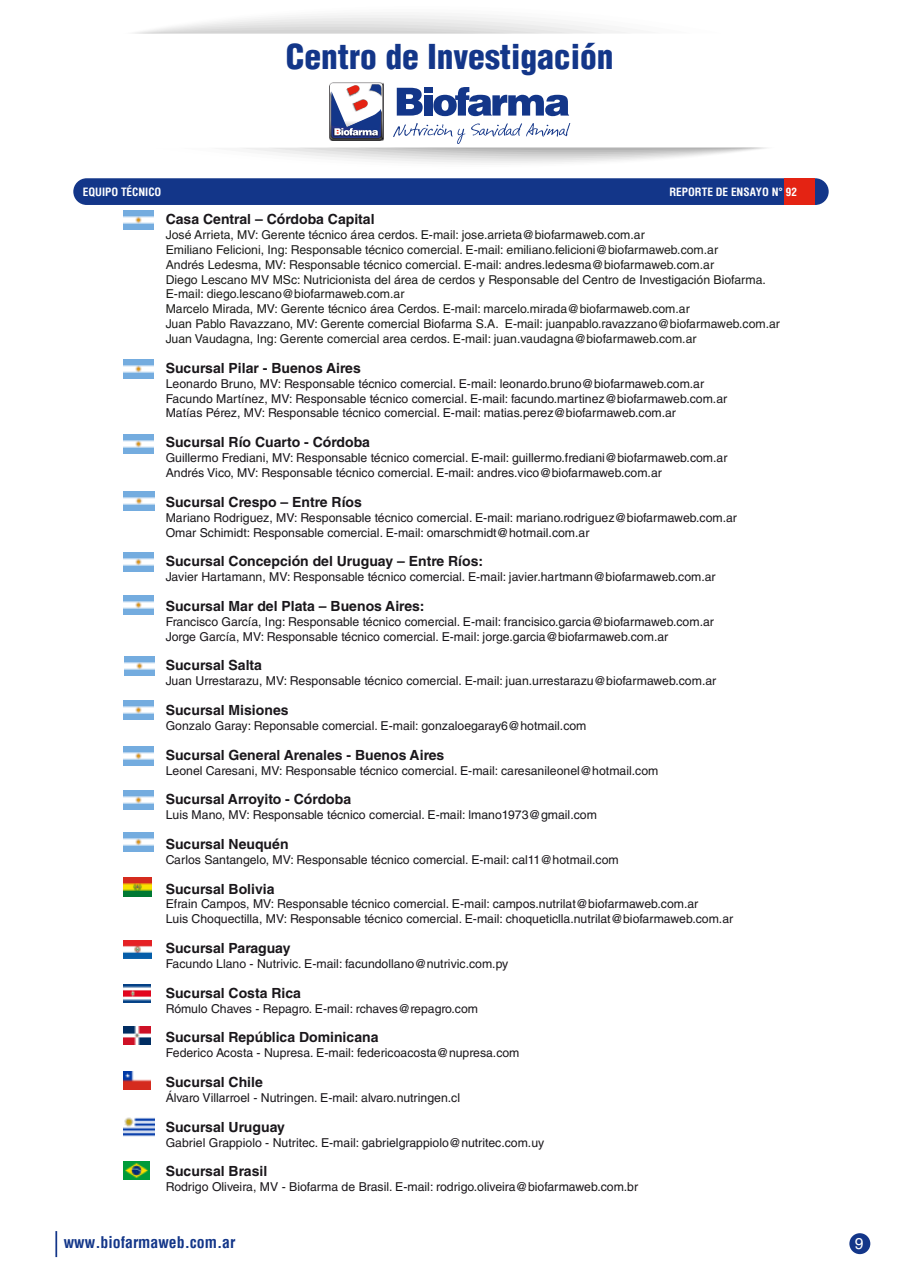
<style>
.page{position:relative;width:902px;height:1269px;background:#fff}
.page>*{position:absolute;margin:0;border:0;box-sizing:border-box;transform-origin:0 0}
.t1{font:900 condensed 33.43px "Helvetica LT Std";color:#133689}
.t2{font:700 condensed 15.75px "Helvetica";color:#133689}
.t3{font:15.75px "Helvetica LT Std";color:#fff}
.t4{font:700 14px "Helvetica LT Std";color:#1a171b}
.t5{font:12.25px/14.9px "Helvetica LT Std";color:#1a171b}
.t6{font:12.25px/14.9px "Helvetica LT Std";color:#1d1d1b}
.t7{font:700 condensed 11.2px "Helvetica";color:#fff}
</style>
<div class="page">
<svg style="left:135px;top:15px;width:492px;height:19px"></svg>
<svg style="left:242px;top:83px;width:524px;height:80px"></svg>
<div style="left:73px;top:178px;width:755px;height:27px;background:#133689;border-radius:13px"></div>
<div style="left:783px;top:178px;width:31px;height:27px;background:#e42313"></div>
<div style="left:849px;top:1233px;width:21px;height:21px;background:#133689;border-radius:50%"></div>
<hr style="left:55px;top:1231px;width:2px;height:26px;background:#133689">
<img style="left:123px;top:1161px;width:26px;height:18px">
<img style="left:123px;top:1071px;width:28px;height:19px">
<img style="left:123px;top:1026px;width:28px;height:19px">
<img style="left:123px;top:984px;width:28px;height:18px">
<img style="left:123px;top:940px;width:28px;height:18px">
<img style="left:123px;top:878px;width:28px;height:19px">
<img style="left:123px;top:746px;width:31px;height:19px">
<img style="left:123px;top:701px;width:31px;height:19px">
<img style="left:123px;top:832px;width:31px;height:19px">
<img style="left:123px;top:790px;width:31px;height:19px">
<img style="left:124px;top:656px;width:31px;height:19px">
<img style="left:123px;top:596px;width:31px;height:19px">
<img style="left:123px;top:552px;width:31px;height:19px">
<img style="left:124px;top:492px;width:30px;height:19px">
<img style="left:123px;top:435px;width:31px;height:19px">
<img style="left:123px;top:360px;width:31px;height:19px">
<img style="left:123px;top:210px;width:31px;height:19px">
<img style="left:123px;top:1117px;width:32px;height:20px">
<h1 class="t1" style="left:286px;top:35px;width:329px">Centro de Investigación</h1>
<p class="t7" style="left:83px;top:185px;width:80px">EQUIPO TÉCNICO</p>
<p class="t7" style="left:669px;top:185px;width:129px">REPORTE DE ENSAYO N° 92</p>
<p class="t4" style="left:166px;top:211px;width:210px">Casa Central – Córdoba Capital</p>
<p class="t6" style="left:166px;top:227px;width:615px">José Arrieta, MV: Gerente técnico área cerdos. E-mail: jose.arrieta@biofarmaweb.com.ar<br>Emiliano Felicioni, Ing: Responsable técnico comercial. E-mail: emiliano.felicioni@biofarmaweb.com.ar<br>Andrés Ledesma, MV: Responsable técnico comercial. E-mail: andres.ledesma@biofarmaweb.com.ar<br>Diego Lescano MV MSc: Nutricionista del área de cerdos y Responsable del Centro de Investigación Biofarma.<br>E-mail: diego.lescano@biofarmaweb.com.ar<br>Marcelo Mirada, MV: Gerente técnico área Cerdos. E-mail: marcelo.mirada@biofarmaweb.com.ar<br>Juan Pablo Ravazzano, MV: Gerente comercial Biofarma S.A. E-mail: juanpablo.ravazzano@biofarmaweb.com.ar Juan Vaudagna, Ing: Gerente comercial area cerdos. E-mail: juan.vaudagna@biofarmaweb.com.ar</p>
<p class="t4" style="left:166px;top:359px;width:196px">Sucursal Pilar - Buenos Aires</p>
<p class="t5" style="left:166px;top:376px;width:563px">Leonardo Bruno, MV: Responsable técnico comercial. E-mail: leonardo.bruno@biofarmaweb.com.ar<br>Facundo Martínez, MV: Responsable técnico comercial. E-mail: facundo.martinez@biofarmaweb.com.ar<br>Matías Pérez, MV: Responsable técnico comercial. E-mail: matias.perez@biofarmaweb.com.ar</p>
<p class="t4" style="left:166px;top:434px;width:206px">Sucursal Río Cuarto - Córdoba</p>
<p class="t5" style="left:166px;top:450px;width:563px">Guillermo Frediani, MV: Responsable técnico comercial. E-mail: guillermo.frediani@biofarmaweb.com.ar<br>Andrés Vico, MV: Responsable técnico comercial. E-mail: andres.vico@biofarmaweb.com.ar</p>
<p class="t4" style="left:166px;top:493px;width:198px">Sucursal Crespo – Entre Ríos</p>
<p class="t5" style="left:166px;top:510px;width:572px">Mariano Rodriguez, MV: Responsable técnico comercial. E-mail: mariano.rodriguez@biofarmaweb.com.ar<br>Omar Schimidt: Responsable comercial. E-mail: omarschmidt@hotmail.com.ar</p>
<p class="t4" style="left:166px;top:553px;width:319px">Sucursal Concepción del Uruguay – Entre Ríos:</p>
<p class="t5" style="left:166px;top:569px;width:551px">Javier Hartamann, MV: Responsable técnico comercial. E-mail: javier.hartmann@biofarmaweb.com.ar</p>
<p class="t4" style="left:166px;top:597px;width:260px">Sucursal Mar del Plata – Buenos Aires:</p>
<p class="t5" style="left:166px;top:614px;width:549px">Francisco García, Ing: Responsable técnico comercial. E-mail: francisico.garcia@biofarmaweb.com.ar<br>Jorge García, MV: Responsable técnico comercial. E-mail: jorge.garcia@biofarmaweb.com.ar</p>
<p class="t4" style="left:166px;top:657px;width:98px">Sucursal Salta</p>
<p class="t5" style="left:166px;top:673px;width:552px">Juan Urrestarazu, MV: Responsable técnico comercial. E-mail: juan.urrestarazu@biofarmaweb.com.ar</p>
<p class="t4" style="left:166px;top:701px;width:124px">Sucursal Misiones</p>
<p class="t5" style="left:166px;top:718px;width:422px">Gonzalo Garay: Reponsable comercial. E-mail: gonzaloegaray6@hotmail.com</p>
<p class="t4" style="left:166px;top:746px;width:280px">Sucursal General Arenales - Buenos Aires</p>
<p class="t5" style="left:166px;top:763px;width:494px">Leonel Caresani, MV: Responsable técnico comercial. E-mail: caresanileonel@hotmail.com</p>
<p class="t4" style="left:166px;top:791px;width:187px">Sucursal Arroyito - Córdoba</p>
<p class="t5" style="left:166px;top:807px;width:432px">Luis Mano, MV: Responsable técnico comercial. E-mail: lmano1973@gmail.com</p>
<p class="t4" style="left:166px;top:835px;width:124px">Sucursal Neuquén</p>
<p class="t5" style="left:166px;top:852px;width:454px">Carlos Santangelo, MV: Responsable técnico comercial. E-mail: cal11@hotmail.com</p>
<p class="t4" style="left:166px;top:880px;width:110px">Sucursal Bolivia</p>
<p class="t5" style="left:166px;top:897px;width:569px">Efrain Campos, MV: Responsable técnico comercial. E-mail: campos.nutrilat@biofarmaweb.com.ar<br>Luis Choquectilla, MV: Responsable técnico comercial. E-mail: choqueticlla.nutrilat@biofarmaweb.com.ar</p>
<p class="t4" style="left:166px;top:939px;width:126px">Sucursal Paraguay</p>
<p class="t5" style="left:166px;top:956px;width:344px">Facundo Llano - Nutrivic. E-mail: facundollano@nutrivic.com.py</p>
<p class="t4" style="left:166px;top:984px;width:137px">Sucursal Costa Rica</p>
<p class="t5" style="left:166px;top:1001px;width:314px">Rómulo Chaves - Repagro. E-mail: rchaves@repagro.com</p>
<p class="t4" style="left:166px;top:1029px;width:214px">Sucursal República Dominicana</p>
<p class="t5" style="left:166px;top:1045px;width:355px">Federico Acosta - Nupresa. E-mail: federicoacosta@nupresa.com</p>
<p class="t4" style="left:166px;top:1073px;width:99px">Sucursal Chile</p>
<p class="t5" style="left:166px;top:1090px;width:296px">Álvaro Villarroel - Nutringen. E-mail: alvaro.nutringen.cl</p>
<p class="t4" style="left:166px;top:1118px;width:121px">Sucursal Uruguay</p>
<p class="t5" style="left:166px;top:1135px;width:380px">Gabriel Grappiolo - Nutritec. E-mail: gabrielgrappiolo@nutritec.com.uy</p>
<p class="t4" style="left:166px;top:1163px;width:103px">Sucursal Brasil</p>
<p class="t5" style="left:166px;top:1179px;width:474px">Rodrigo Oliveira, MV - Biofarma de Brasil. E-mail: rodrigo.oliveira@biofarmaweb.com.br</p>
<p class="t2" style="left:64px;top:1232px;width:173px">www.biofarmaweb.com.ar</p>
<p class="t3" style="left:854px;top:1234px;width:10px">9</p>
</div>
